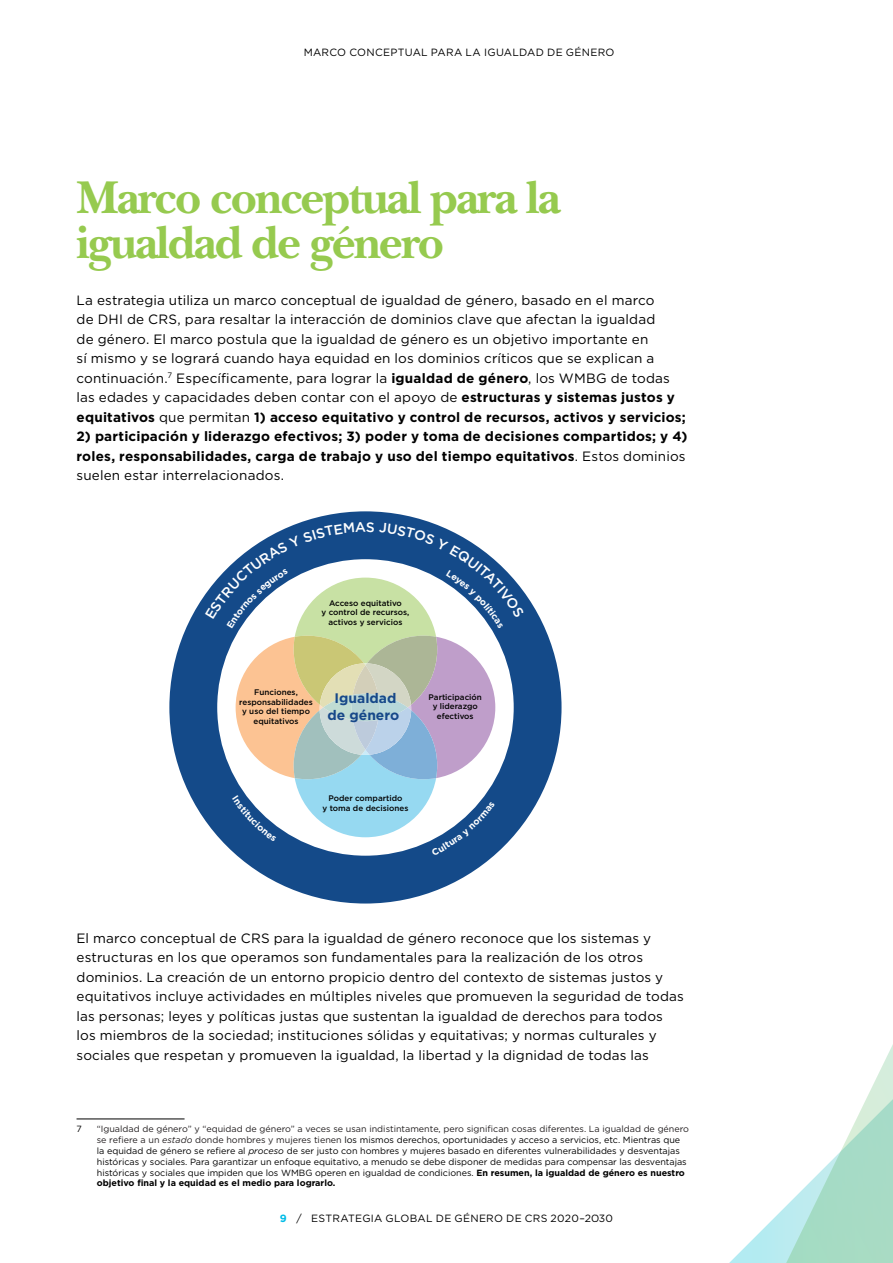
<style>
.page{position:relative;width:893px;height:1263px;background:#fff}
.page>*{position:absolute;margin:0;border:0;box-sizing:border-box;transform-origin:0 0}
.t1{font:700 48px/45px "New Baskerville Std";letter-spacing:-.04em;color:#96ca4f}
.t2{font:700 13.8px/16.6px "Gotham";color:#174889;text-align:center}
.t3{font:13.5px/19.5px "Gotham";letter-spacing:.01em;color:#000}
.t4{font:700 13.5px/19.5px "Gotham";letter-spacing:.015em;color:#000}
.t5{font:10.5px "Gotham";letter-spacing:.025em;color:#000}
.t6{font:9px/10.8px "Gotham";color:#000}
.t7{font:500 8.1px/9.8px "Gotham";color:#010101;text-align:center}
.s1{font-weight:700}
.s2{font-weight:400}
.s3{color:#231f20}
.s4{font-style:italic;color:#231f20}
.s5{font-style:italic}
.s6{font-weight:700;color:#00bce7}
</style>
<div class="page">
<svg style="left:729px;top:1044px;width:164px;height:219px"></svg>
<hr style="left:77px;top:1118px;width:108px;height:1px;background:#000">
<svg style="left:169px;top:511px;width:392px;height:392px"></svg>
<svg style="left:205px;top:522px;width:320px;height:333px"></svg>
<p class="t5" style="left:304px;top:45px;width:312px">MARCO CONCEPTUAL PARA LA IGUALDAD DE GÉNERO</p>
<h1 class="t1" style="left:77px;top:176px;width:486px">Marco conceptual para la igualdad de género</h1>
<p class="t3" style="left:77px;top:290px;width:611px">La estrategia utiliza un marco conceptual de igualdad de género, basado en el marco<br>de DHI de CRS, para resaltar la interacción de dominios clave que afectan la igualdad<br>de género. El marco postula que la igualdad de género es un objetivo importante en<br>sí mismo y se logrará cuando haya equidad en los dominios críticos que se explican a continuación.<sup>7</sup> Específicamente, para lograr la <span class="s1">igualdad de género</span>, los WMBG de todas las edades y capacidades deben contar con el apoyo de <span class="s1">estructuras y sistemas justos y equitativos</span> que permitan <span class="s1">1) acceso equitativo y control de recursos, activos y servicios;</span></p>
<p class="t4" style="left:77px;top:427px;width:612px">2) participación y liderazgo efectivos; 3) poder y toma de decisiones compartidos; y 4) roles, responsabilidades, carga de trabajo y uso del tiempo equitativos<span class="s2">. Estos dominios suelen estar interrelacionados.</span></p>
<p class="t7" style="left:322px;top:598px;width:89px">Acceso equitativo<br>y control de recursos, activos y servicios</p>
<p class="t7" style="left:239px;top:687px;width:75px">Funciones, responsabilidades y uso del tiempo equitativos</p>
<p class="t2" style="left:328px;top:690px;width:73px">Igualdad de género</p>
<p class="t7" style="left:429px;top:692px;width:55px">Participación y liderazgo efectivos</p>
<p class="t7" style="left:322px;top:794px;width:88px">Poder compartido<br>y toma de decisiones</p>
<p class="t3" style="left:77px;top:928px;width:609px">El marco conceptual de CRS para la igualdad de género reconoce que los sistemas y estructuras en los que operamos son fundamentales para la realización de los otros dominios. La creación de un entorno propicio dentro del contexto de sistemas justos y equitativos incluye actividades en múltiples niveles que promueven la seguridad de todas las personas; leyes y políticas justas que sustentan la igualdad de derechos para todos los miembros de la sociedad; instituciones sólidas y equitativas; y normas culturales y sociales que respetan y promueven la igualdad, la libertad y la dignidad de todas las</p>
<p class="t6" style="left:77px;top:1124px;width:7px">7</p>
<p class="t6" style="left:97px;top:1124px;width:594px"><span class="s3">“Igualdad de género” y “equidad de género” a veces se usan indistintamente, pero significan cosas diferentes. La igualdad de género se refiere a un</span> <span class="s4">estado</span> <span class="s3">donde hombres y mujeres tienen</span> los mismos derechos, oportunidades y acceso a servicios, etc. Mientras que la equidad de género se refiere al <span class="s5">proceso</span> de ser justo con hombres y mujeres basado en diferentes vulnerabilidades y desventajas históricas y sociales. Para garantizar un enfoque equitativo, a menudo se debe disponer de medidas para compensar las desventajas históricas y sociales que impiden que los WMBG operen en igualdad de condiciones. <span class="s1">En resumen, la igualdad de género es nuestro objetivo final y la equidad es el medio para lograrlo.</span></p>
<p class="t5" style="left:280px;top:1212px;width:334px"><span class="s6">9</span> / ESTRATEGIA GLOBAL DE GÉNERO DE CRS 2020–2030</p>
</div>
